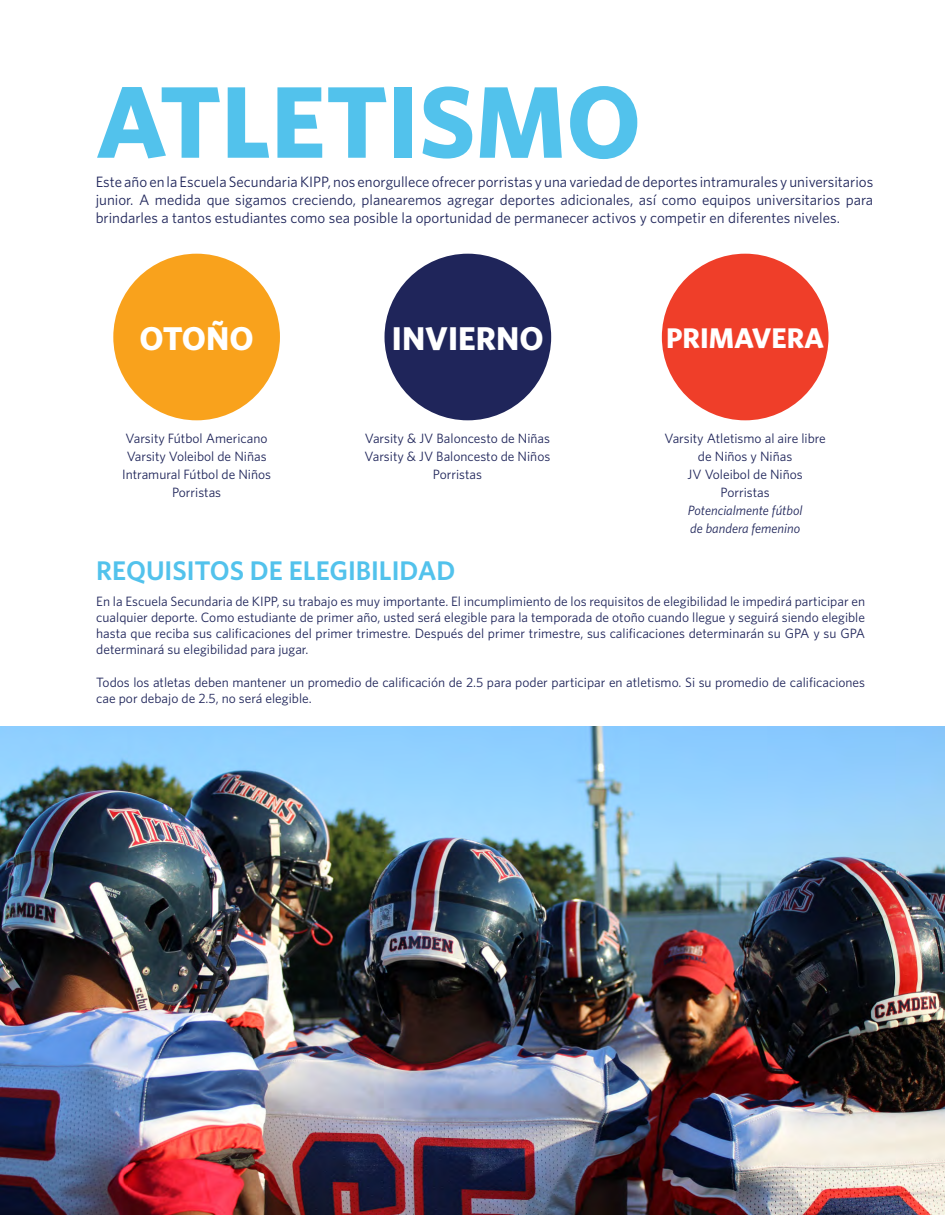
<style>
.page{position:relative;width:945px;height:1215px;background:#fff}
.page>*{position:absolute;margin:0;border:0;box-sizing:border-box;transform-origin:0 0}
.t1{font:700 102px "Whitney";color:#52c2ec}
.t2{font:700 33px "Whitney";color:#fff}
.t3{font:700 28.5px "Whitney";color:#fff}
.t4{font:600 27px "Whitney";color:#52c2ec}
.t5{font:15px/18px "Whitney";color:#1f255a;text-align:justify}
.t6{font:13.5px/16.2px "Whitney";color:#1f255a;text-align:justify}
.t7{font:italic 13.5px/18px "Whitney";color:#1f255a}
</style>
<div class="page">
<div style="left:113px;top:254px;width:167px;height:166px;background:#f9a21c;border-radius:50%"></div>
<div style="left:385px;top:254px;width:166px;height:166px;background:#1f255a;border-radius:50%"></div>
<div style="left:662px;top:254px;width:167px;height:166px;background:#ef3e29;border-radius:50%"></div>
<img style="left:0;top:726px;width:945px;height:489px">
<p class="t1" style="left:96px;top:54px;width:547px">ATLETISMO</p>
<p class="t5" style="left:96px;top:172px;width:779px">Este año en la Escuela Secundaria KIPP, nos enorgullece ofrecer porristas y una variedad de deportes intramurales y universitarios junior. A medida que sigamos creciendo, planearemos agregar deportes adicionales, así como equipos universitarios para brindarles a tantos estudiantes como sea posible la oportunidad de permanecer activos y competir en diferentes niveles.</p>
<p class="t2" style="left:140px;top:317px;width:116px">OTOÑO</p>
<p class="t2" style="left:392px;top:317px;width:153px">INVIERNO</p>
<p class="t3" style="left:666px;top:319px;width:160px">PRIMAVERA</p>
<p class="t6" style="left:126px;top:429px;width:143px">Varsity Fútbol Americano</p>
<p class="t6" style="left:127px;top:447px;width:141px">Varsity Voleibol de Niñas</p>
<p class="t6" style="left:122px;top:465px;width:150px">Intramural Fútbol de Niños</p>
<p class="t6" style="left:172px;top:483px;width:51px">Porristas</p>
<p class="t6" style="left:365px;top:429px;width:187px">Varsity &amp; JV Baloncesto de Niñas</p>
<p class="t6" style="left:365px;top:447px;width:187px">Varsity &amp; JV Baloncesto de Niños</p>
<p class="t6" style="left:433px;top:465px;width:51px">Porristas</p>
<p class="t6" style="left:665px;top:429px;width:163px;line-height:18px;text-align:center">Varsity Atletismo al aire libre de Niños y Niñas</p>
<p class="t6" style="left:688px;top:465px;width:117px">JV Voleibol de Niños</p>
<p class="t6" style="left:721px;top:483px;width:51px">Porristas</p>
<p class="t7" style="left:688px;top:500px;width:116px">Potencialmente fútbol de bandera femenino</p>
<p class="t4" style="left:96px;top:552px;width:361px">REQUISITOS DE ELEGIBILIDAD</p>
<p class="t6" style="left:96px;top:593px;width:771px">En la Escuela Secundaria de KIPP, su trabajo es muy importante. El incumplimiento de los requisitos de elegibilidad le impedirá participar en cualquier deporte. Como estudiante de primer año, usted será elegible para la temporada de otoño cuando llegue y seguirá siendo elegible hasta que reciba sus calificaciones del primer trimestre. Después del primer trimestre, sus calificaciones determinarán su GPA y su GPA determinará su elegibilidad para jugar.</p>
<p class="t6" style="left:96px;top:674px;width:770px">Todos los atletas deben mantener un promedio de calificación de 2.5 para poder participar en atletismo. Si su promedio de calificaciones cae por debajo de 2.5, no será elegible.</p>
</div>
